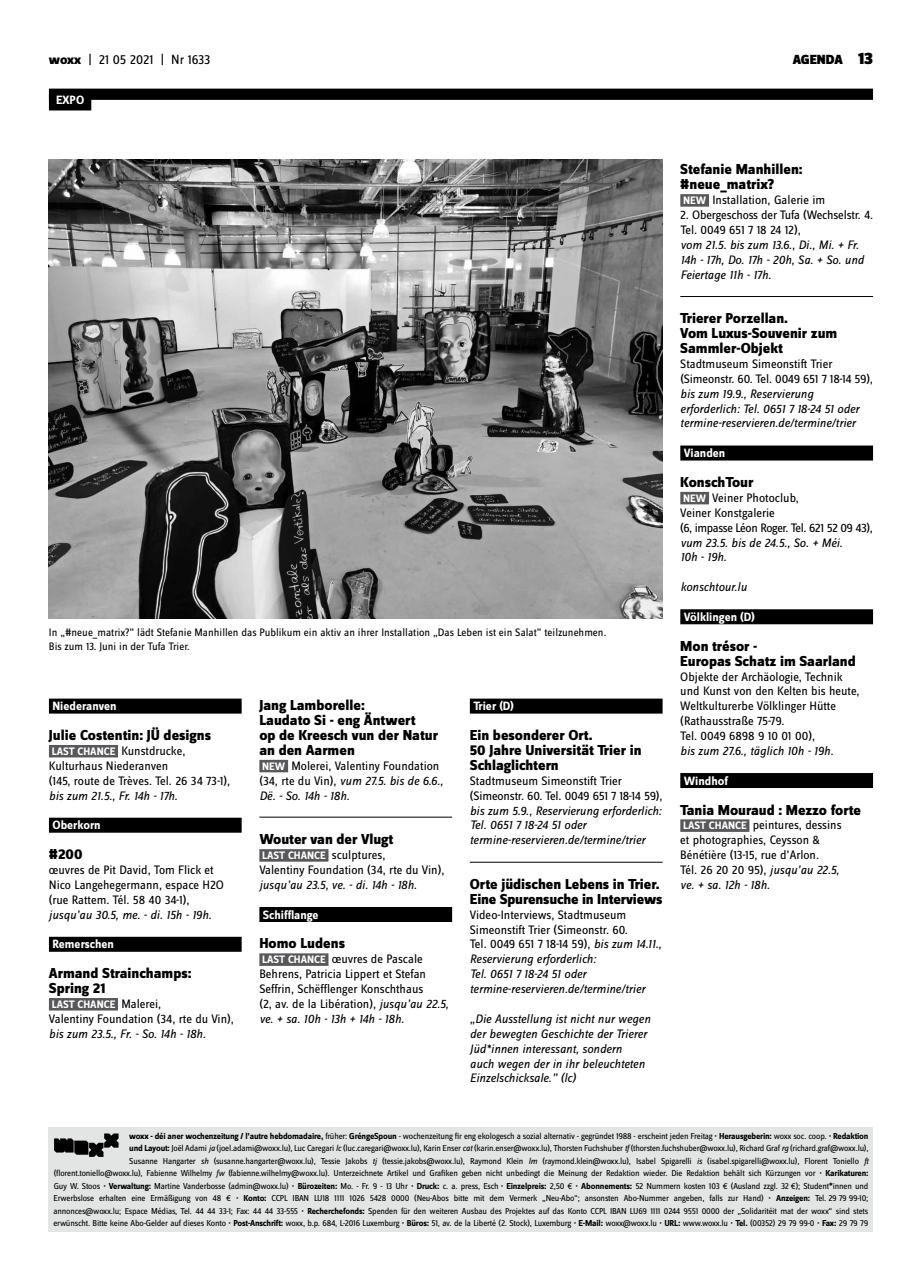
<style>
.page{position:relative;width:922px;height:1276px;background:#fff}
.page>*{position:absolute;margin:0;border:0;box-sizing:border-box;transform-origin:0 0}
.t1{font:800 15px/14.9px "Zine Sans Dis";color:#000}
.t2{font:13.75px "Zine Sans Dis";letter-spacing:-.01em;color:#000}
.t3{font:900 13.75px "Zine Sans Dis";color:#000}
.t4{font:12.75px/14.9px "Zine Sans Dis";color:#000}
.t5{font:italic 12.75px/14.9px "Zine Sans Dis";color:#000}
.t6{font:12.75px/14.9px "Zine Sans Dis";letter-spacing:-.02em;color:#000}
.t7{font:700 12.5px "Zine Sans Dis";color:#fff}
.t8{font:11.25px/14.9px "Zine Sans Dis";color:#000}
.t9{font:700 11.25px "Zine Sans Dis";color:#fff}
.t10{font:9px/12.5px "Zine Sans Dis";letter-spacing:-.02em;color:#000;text-align:right}
.s1{font-weight:800}
.s2{font-size:17.5px}
.s3{font-weight:700;font-size:11.25px;color:#fff}
.s4{font-weight:400;font-size:12.75px;color:#000}
.s5{font-style:italic}
.s6{font-style:normal}
.s7{font-weight:700}
.s8{font-size:11.25px}
</style>
<div class="page">
<div style="left:49px;top:698px;width:192px;height:15px;background:#000"></div>
<div style="left:49px;top:745px;width:69px;height:12px;background:#58585a"></div>
<div style="left:49px;top:817px;width:192px;height:15px;background:#000"></div>
<div style="left:49px;top:936px;width:192px;height:15px;background:#000"></div>
<div style="left:49px;top:998px;width:69px;height:12px;background:#58585a"></div>
<div style="left:259px;top:760px;width:29px;height:12px;background:#58585a"></div>
<hr style="left:259px;top:817px;width:193px;height:1px;background:#000">
<div style="left:259px;top:849px;width:69px;height:12px;background:#58585a"></div>
<div style="left:259px;top:907px;width:193px;height:15px;background:#000"></div>
<div style="left:259px;top:953px;width:69px;height:13px;background:#58585a"></div>
<div style="left:469px;top:698px;width:193px;height:15px;background:#000"></div>
<hr style="left:469px;top:862px;width:193px;height:1px;background:#000">
<div style="left:680px;top:194px;width:28px;height:13px;background:#58585a"></div>
<hr style="left:680px;top:296px;width:192px;height:1px;background:#000">
<div style="left:680px;top:445px;width:192px;height:15px;background:#000"></div>
<div style="left:680px;top:492px;width:28px;height:12px;background:#58585a"></div>
<div style="left:680px;top:609px;width:192px;height:15px;background:#000"></div>
<div style="left:680px;top:773px;width:192px;height:15px;background:#000"></div>
<div style="left:680px;top:819px;width:69px;height:13px;background:#58585a"></div>
<div style="left:49px;top:89px;width:823px;height:11px;background:#000"></div>
<div style="left:49px;top:94px;width:42px;height:16px;background:#000"></div>
<img style="left:49px;top:159px;width:613px;height:460px">
<div style="left:49px;top:1127px;width:823px;height:104px;background:#e3e4e4"></div>
<svg style="left:54px;top:1133px;width:64px;height:24px"></svg>
<h2 class="t2" style="left:49px;top:53px;width:163px"><span class="s1">woxx</span> | 21 05 2021 | Nr 1633</h2>
<h2 class="t3" style="left:792px;top:52px;width:82px">AGENDA <span class="s2">13</span></h2>
<h3 class="t7" style="left:56px;top:93px;width:30px">EXPO</h3>
<p class="t8" style="left:49px;top:625px;width:558px">In „#neue_matrix?” lädt Stefanie Manhillen das Publikum ein aktiv an ihrer Installation „Das Leben ist ein Salat” teilzunehmen.<br>Bis zum 13. Juni in der Tufa Trier.</p>
<h3 class="t7" style="left:52px;top:700px;width:65px">Niederanven</h3>
<h1 class="t1" style="left:49px;top:728px;width:163px">Julie Costentin: JÜ designs</h1>
<h3 class="t4" style="left:49px;top:744px;width:183px"><span class="s3">LAST CHANCE</span> Kunstdrucke,<br>Kulturhaus Niederanven<br>(145, route de Trèves. Tel. 26 34 73-1),</h3>
<h3 class="t5" style="left:49px;top:788px;width:130px">bis zum 21.5., Fr. 14h - 17h.</h3>
<h3 class="t7" style="left:52px;top:819px;width:50px">Oberkorn</h3>
<h1 class="t1" style="left:49px;top:847px;width:35px">#200</h1>
<h3 class="t4" style="left:49px;top:863px;width:176px">œuvres de Pit David, Tom Flick et<br>Nico Langehegermann, espace H2O (rue Rattem. Tél. 58 40 34-1),</h3>
<h3 class="t5" style="left:49px;top:907px;width:164px">jusqu’au 30.5, me. - di. 15h - 19h.</h3>
<h3 class="t7" style="left:52px;top:938px;width:63px">Remerschen</h3>
<h1 class="t1" style="left:49px;top:966px;width:144px">Armand Strainchamps:<br>Spring 21</h1>
<p class="t9" style="left:52px;top:998px;width:111px">LAST CHANCE <span class="s4">Malerei,</span></p>
<h3 class="t4" style="left:49px;top:1012px;width:186px">Valentiny Foundation (34, rte du Vin),</h3>
<h3 class="t5" style="left:49px;top:1026px;width:158px">bis zum 23.5., Fr. - So. 14h - 18h.</h3>
<h1 class="t1" style="left:259px;top:699px;width:180px">Jang Lamborelle:<br>Laudato Si - eng Äntwert<br>op de Kreesch vun der Natur an den Aarmen</h1>
<h3 class="t4" style="left:259px;top:759px;width:185px"><span class="s3">NEW</span> Molerei, Valentiny Foundation (34, rte du Vin), <span class="s5">vum 27.5. bis de 6.6.,<br>Dë. - So. 14h - 18h.</span></h3>
<h1 class="t1" style="left:259px;top:832px;width:135px">Wouter van der Vlugt</h1>
<h3 class="t4" style="left:259px;top:848px;width:186px"><span class="s3">LAST CHANCE</span> sculptures,<br>Valentiny Foundation (34, rte du Vin),</h3>
<h3 class="t5" style="left:259px;top:877px;width:159px">jusqu’au 23.5, ve. - di. 14h - 18h.</h3>
<h3 class="t7" style="left:263px;top:908px;width:57px">Schifflange</h3>
<h1 class="t1" style="left:259px;top:937px;width:87px">Homo Ludens</h1>
<h3 class="t4" style="left:259px;top:952px;width:191px"><span class="s3">LAST CHANCE</span> œuvres de Pascale Behrens, Patricia Lippert et Stefan Seffrin, Schëfflenger Konschthaus<br>(2, av. de la Libération), <span class="s5">jusqu’au 22.5, ve. + sa. 10h - 13h + 14h - 18h.</span></h3>
<h3 class="t7" style="left:473px;top:700px;width:42px">Trier (D)</h3>
<h1 class="t1" style="left:469px;top:728px;width:173px">Ein besonderer Ort.<br>50 Jahre Universität Trier in<br>Schlaglichtern</h1>
<h3 class="t4" style="left:469px;top:773px;width:194px">Stadtmuseum Simeonstift Trier (Simeonstr. 60. Tel. 0049 651 7 18-14 59),</h3>
<h3 class="t5" style="left:469px;top:803px;width:193px">bis zum 5.9., Reservierung erforderlich:<br>Tel. 0651 7 18-24 51 oder termine-reservieren.de/termine/trier</h3>
<h1 class="t1" style="left:469px;top:877px;width:194px">Orte jüdischen Lebens in Trier.<br>Eine Spurensuche in Interviews</h1>
<h3 class="t5" style="left:469px;top:907px;width:193px"><span class="s6">Video-Interviews, Stadtmuseum Simeonstift Trier (Simeonstr. 60.<br>Tel. 0049 651 7 18-14 59),</span> bis zum 14.11., Reservierung erforderlich:<br>Tel. 0651 7 18-24 51 oder termine-reservieren.de/termine/trier</h3>
<h3 class="t5" style="left:469px;top:1011px;width:182px">„Die Ausstellung ist nicht nur wegen der bewegten Geschichte der Trierer Jüd*innen interessant, sondern<br>auch wegen der in ihr beleuchteten Einzelschicksale.” (lc)</h3>
<h1 class="t1" style="left:680px;top:163px;width:124px">Stefanie Manhillen: #neue_matrix?</h1>
<h3 class="t4" style="left:683px;top:193px;width:144px"><span class="s3">NEW</span> Installation, Galerie im</h3>
<h3 class="t4" style="left:680px;top:208px;width:194px">2. Obergeschoss der Tufa (Wechselstr. 4.<br>Tel. 0049 651 7 18 24 12),</h3>
<h3 class="t5" style="left:680px;top:237px;width:185px">vom 21.5. bis zum 13.6., Di., Mi. + Fr.<br>14h - 17h, Do. 17h - 20h, Sa. + So. und<br>Feiertage 11h - 17h.</h3>
<h1 class="t1" style="left:680px;top:312px;width:158px">Trierer Porzellan.<br>Vom Luxus-Souvenir zum<br>Sammler-Objekt</h1>
<h3 class="t4" style="left:680px;top:357px;width:194px">Stadtmuseum Simeonstift Trier (Simeonstr. 60. Tel. 0049 651 7 18-14 59),</h3>
<h3 class="t5" style="left:680px;top:386px;width:180px">bis zum 19.9., Reservierung erforderlich: Tel. 0651 7 18-24 51 oder termine-reservieren.de/termine/trier</h3>
<h3 class="t7" style="left:683px;top:447px;width:43px">Vianden</h3>
<h1 class="t1" style="left:680px;top:475px;width:75px">KonschTour</h1>
<h3 class="t6" style="left:680px;top:491px;width:194px"><span class="s3">NEW</span> Veiner Photoclub,<br>Veiner Konstgalerie<br>(6, impasse Léon Roger. Tel. 621 52 09 43),</h3>
<h3 class="t5" style="left:680px;top:535px;width:164px">vum 23.5. bis de 24.5., So. + Méi.<br>10h - 19h.</h3>
<h3 class="t5" style="left:680px;top:579px;width:68px">konschtour.lu</h3>
<h3 class="t7" style="left:683px;top:610px;width:72px">Völklingen (D)</h3>
<h1 class="t1" style="left:680px;top:639px;width:177px">Mon trésor -<br>Europas Schatz im Saarland</h1>
<h3 class="t4" style="left:680px;top:669px;width:181px">Objekte der Archäologie, Technik und Kunst von den Kelten bis heute,<br>Weltkulturerbe Völklinger Hütte (Rathausstraße 75-79.<br>Tel. 0049 6898 9 10 01 00),</h3>
<h3 class="t5" style="left:680px;top:743px;width:154px">bis zum 27.6., täglich 10h - 19h.</h3>
<h3 class="t7" style="left:683px;top:774px;width:46px">Windhof</h3>
<h1 class="t1" style="left:680px;top:803px;width:182px">Tania Mouraud : Mezzo forte</h1>
<h3 class="t4" style="left:680px;top:818px;width:163px"><span class="s3">LAST CHANCE</span> peintures, dessins et photographies, Ceysson &amp;<br>Bénétière (13-15, rue d’Arlon.<br>Tél. 26 20 20 95), <span class="s5">jusqu’au 22.5, ve. + sa. 12h - 18h.</span></h3>
<p class="t10" style="left:53px;top:1129px;width:816px"><span class="s7">woxx - déi aner wochenzeitung / l’autre hebdomadaire,</span> früher: <span class="s7">GréngeSpoun</span> - wochenzeitung fir eng ekologesch a sozial alternativ - gegründet 1988 - erscheint jeden Freitag • <span class="s7">Herausgeberin:</span> woxx soc. coop. • <span class="s7">Redaktion<br>und Layout:</span> Joël Adami <span class="s5">ja</span> (joel.adami@woxx.lu), Luc Caregari <span class="s5">lc</span> (luc.caregari@woxx.lu), Karin Enser <span class="s5">cat</span> (karin.enser@woxx.lu), Thorsten Fuchshuber <span class="s5">tf</span> (thorsten.fuchshuber@woxx.lu), Richard Graf <span class="s5">rg</span> (richard.graf@woxx.lu),<br>Susanne Hangarter <span class="s5">sh</span> (susanne.hangarter@woxx.lu), Tessie Jakobs <span class="s5">tj</span> (tessie.jakobs@woxx.lu), Raymond Klein <span class="s5">lm</span> (raymond.klein@woxx.lu), Isabel Spigarelli <span class="s5">is</span> (isabel.spigarelli@woxx.lu), Florent Toniello <span class="s5">ft </span>(florent.toniello@woxx.lu), Fabienne Wilhelmy <span class="s5">fw</span> (fabienne.wilhelmy@woxx.lu). Unterzeichnete Artikel und Grafiken geben nicht unbedingt die Meinung der Redaktion wieder. Die Redaktion behält sich Kürzungen vor • <span class="s7">Karikaturen:<br></span>Guy W. Stoos • <span class="s7">Verwaltung:</span> Martine Vanderbosse (admin@woxx.lu) • <span class="s7">Bürozeiten:</span> Mo. - Fr. 9 - 13 Uhr • <span class="s7">Druck:</span> c. a. press, Esch • <span class="s7">Einzelpreis:</span> 2,50 € • <span class="s7">Abonnements:</span> 52 Nummern kosten 103 € (Ausland zzgl. 32 €); Student<span class="s8">*</span>innen und Erwerbslose erhalten eine Ermäßigung von 48 € • <span class="s7">Konto:</span> CCPL IBAN LU18 1111 1026 5428 0000 (Neu-Abos bitte mit dem Vermerk „Neu-Abo“; ansonsten Abo-Nummer angeben, falls zur Hand) • <span class="s7">Anzeigen:</span> Tel. 29 79 99-10; annonces@woxx.lu; Espace Médias, Tel. 44 44 33-1; Fax: 44 44 33-555 • <span class="s7">Recherchefonds:</span> Spenden für den weiteren Ausbau des Projektes auf das Konto CCPL IBAN LU69 1111 0244 9551 0000 der „Solidaritéit mat der woxx“ sind stets erwünscht. Bitte keine Abo-Gelder auf dieses Konto • <span class="s7">Post-Anschrift:</span> woxx, b.p. 684, L-2016 Luxemburg • <span class="s7">Büros:</span> 51, av. de la Liberté (2. Stock), Luxemburg • <span class="s7">E-Mail:</span> woxx@woxx.lu • <span class="s7">URL:</span> www.woxx.lu • <span class="s7">Tel.</span> (00352) 29 79 99-0 • <span class="s7">Fax:</span> 29 79 79</p>
</div>
